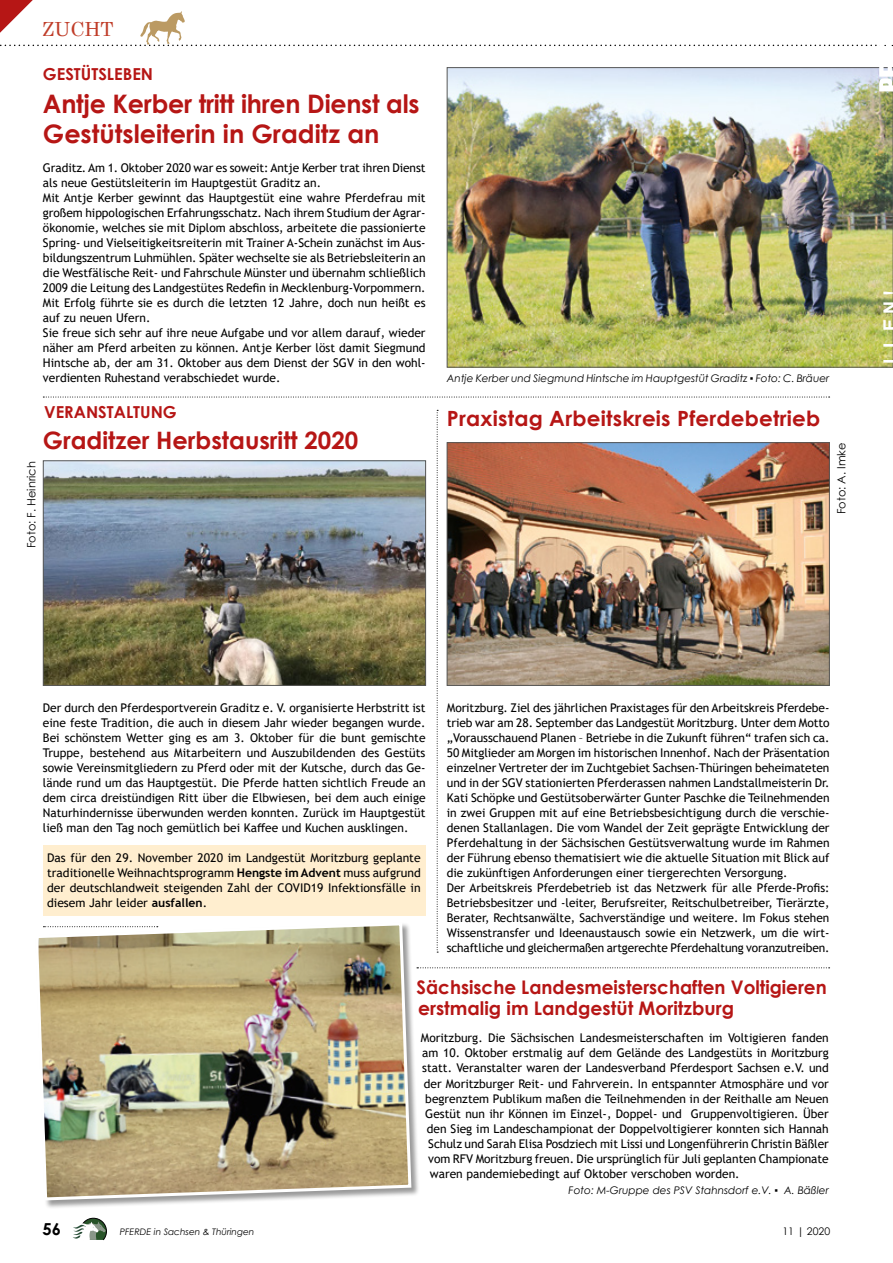
<style>
.page{position:relative;width:893px;height:1263px;background:#fff}
.page>*{position:absolute;margin:0;border:0;box-sizing:border-box;transform-origin:0 0}
.t1{font:700 25.5px/30px "Century Gothic";letter-spacing:-.01em;color:#b61615}
.t2{font:700 24px "Century Gothic";color:#b61615}
.t3{font:700 21px "Century Gothic";letter-spacing:.01em;color:#b61615}
.t4{font:19.5px "Century";color:#c03d29}
.t5{font:700 18.75px/21px "Century Gothic";color:#b61615}
.t6{font:700 16.5px "Century Gothic";color:#b61615}
.t7{font:700 16.5px "Century Gothic";color:#000}
.t8{font:12px/15px "Trebuchet MS";color:#000}
.t9{font:11.4px "Century Gothic";color:#000}
.t10{font:italic 10.5px "Century Gothic";color:#000}
.t11{font:10.5px "Century Gothic";color:#000}
.t12{font:italic 9px "Century Gothic";color:#000}
.s1{font-weight:700}
</style>
<div class="page">
<svg style="left:73px;top:1217px;width:34px;height:24px"></svg>
<div style="left:43px;top:845px;width:383px;height:70px;background:#ffeecf"></div>
<svg style="left:43px;top:397px;width:787px;height:1px"></svg>
<svg style="left:420px;top:967px;width:410px;height:1px"></svg>
<svg style="left:437px;top:410px;width:1px;height:543px"></svg>
<img style="left:449px;top:444px;width:379px;height:240px">
<div style="left:447px;top:442px;width:383px;height:244px;border:1px solid #575756"></div>
<img style="left:449px;top:91px;width:442px;height:274px">
<div style="left:35px;top:922px;width:385px;height:286px;background:#000;opacity:.4"></div>
<img style="left:35px;top:922px;width:378px;height:280px">
<img style="left:45px;top:463px;width:379px;height:221px">
<div style="left:43px;top:461px;width:383px;height:225px;border:1px solid #575756"></div>
<svg style="left:0;top:0;width:893px;height:91px"></svg>
<h3 class="t4" style="left:43px;top:12px;width:73px">ZUCHT</h3>
<h3 class="t6" style="left:43px;top:61px;width:112px">GESTÜTSLEBEN</h3>
<h1 class="t1" style="left:43px;top:88px;width:378px">Antje Kerber tritt ihren Dienst als<br>Gestütsleiterin in Graditz an</h1>
<p class="t8" style="left:43px;top:161px;width:384px">Graditz. Am 1. Oktober 2020 war es soweit: Antje Kerber trat ihren Dienst als neue Gestütsleiterin im Hauptgestüt Graditz an.<br>Mit Antje Kerber gewinnt das Hauptgestüt eine wahre Pferdefrau mit großem hippologischen Erfahrungsschatz. Nach ihrem Studium der Agrar&shy;ökonomie, welches sie mit Diplom abschloss, arbeitete die passionierte Spring- und Vielseitigkeitsreiterin mit Trainer A-Schein zunächst im Aus&shy;bildungszentrum Luhmühlen. Später wechselte sie als Betriebsleiterin an die Westfälische Reit- und Fahrschule Münster und übernahm schließlich 2009 die Leitung des Landgestütes Redefin in Mecklenburg-Vorpommern.<br>Mit Erfolg führte sie es durch die letzten 12 Jahre, doch nun heißt es auf zu neuen Ufern.<br>Sie freue sich sehr auf ihre neue Aufgabe und vor allem darauf, wieder näher am Pferd arbeiten zu können. Antje Kerber löst damit Siegmund Hintsche ab, der am 31. Oktober aus dem Dienst der SGV in den wohl&shy;verdienten Ruhestand verabschiedet wurde.</p>
<h3 class="t6" style="left:44px;top:400px;width:134px">VERANSTALTUNG</h3>
<p class="t9" style="left:23px;top:548px;width:88px;rotate:-90deg">Foto: F. Heinrich</p>
<h2 class="t2" style="left:43px;top:422px;width:317px">Graditzer Herbstausritt 2020</h2>
<p class="t10" style="left:447px;top:371px;width:384px">Antje Kerber und Siegmund Hintsche im Hauptgestüt Graditz ▪ Foto: C. Bräuer</p>
<h3 class="t3" style="left:447px;top:402px;width:375px">Praxistag Arbeitskreis Pferdebetrieb</h3>
<p class="t9" style="left:833px;top:514px;width:73px;rotate:-90deg">Foto: A. Imke</p>
<p class="t8" style="left:43px;top:701px;width:384px;text-align:justify">Der durch den Pferdesportverein Graditz e. V. organisierte Herbstritt ist eine feste Tradition, die auch in diesem Jahr wieder begangen wurde.<br>Bei schönstem Wetter ging es am 3. Oktober für die bunt gemischte Truppe, bestehend aus Mitarbeitern und Auszubildenden des Gestüts sowie Vereinsmitgliedern zu Pferd oder mit der Kutsche, durch das Ge&shy;lände rund um das Hauptgestüt. Die Pferde hatten sichtlich Freude an dem circa dreistündigen Ritt über die Elbwiesen, bei dem auch einige Naturhindernisse überwunden werden konnten. Zurück im Hauptgestüt ließ man den Tag noch gemütlich bei Kaffee und Kuchen ausklingen.</p>
<p class="t8" style="left:47px;top:851px;width:375px;text-align:justify">Das für den 29. November 2020 im Landgestüt Moritzburg geplante traditionelle Weihnachtsprogramm <span class="s1">Hengste im Advent</span> muss aufgrund der deutschlandweit steigenden Zahl der COVID19 Infektionsfälle in diesem Jahr leider <span class="s1">ausfallen</span>.</p>
<p class="t8" style="left:447px;top:701px;width:384px">Moritzburg. Ziel des jährlichen Praxistages für den Arbeitskreis Pferdebe&shy;trieb war am 28. September das Landgestüt Moritzburg. Unter dem Motto „Vorausschauend Planen – Betriebe in die Zukunft führen“ trafen sich ca.<br>50 Mitglieder am Morgen im historischen Innenhof. Nach der Präsentation einzelner Vertreter der im Zuchtgebiet Sachsen-Thüringen beheimateten und in der SGV stationierten Pferderassen nahmen Landstallmeisterin Dr.<br>Kati Schöpke und Gestütsoberwärter Gunter Paschke die Teilnehmenden in zwei Gruppen mit auf eine Betriebsbesichtigung durch die verschie&shy;denen Stallanlagen. Die vom Wandel der Zeit geprägte Entwicklung der Pferdehaltung in der Sächsischen Gestütsverwaltung wurde im Rahmen der Führung ebenso thematisiert wie die aktuelle Situation mit Blick auf die zukünftigen Anforderungen einer tiergerechten Versorgung.<br>Der Arbeitskreis Pferdebetrieb ist das Netzwerk für alle Pferde-Profis:<br>Betriebsbesitzer und -leiter, Berufsreiter, Reitschulbetreiber, Tierärzte, Berater, Rechtsanwälte, Sachverständige und weitere. Im Fokus stehen Wissenstransfer und Ideenaustausch sowie ein Netzwerk, um die wirt&shy;schaftliche und gleichermaßen artgerechte Pferdehaltung voranzutreiben.</p>
<h3 class="t5" style="left:417px;top:976px;width:412px">Sächsische Landesmeisterschaften Voltigieren erstmalig im Landgestüt Moritzburg</h3>
<p class="t8" style="left:421px;top:1031px;width:409px">Moritzburg. Die Sächsischen Landesmeisterschaften im Voltigieren fanden</p>
<p class="t8" style="left:422px;top:1046px;width:408px">am 10. Oktober erstmalig auf dem Gelände des Landgestüts in Moritzburg</p>
<p class="t8" style="left:422px;top:1061px;width:408px">statt. Veranstalter waren der Landesverband Pferdesport Sachsen e.V. und</p>
<p class="t8" style="left:424px;top:1076px;width:406px">der Moritzburger Reit- und Fahrverein. In entspannter Atmosphäre und vor</p>
<p class="t8" style="left:425px;top:1091px;width:405px">begrenztem Publikum maßen die Teilnehmenden in der Reithalle am Neuen</p>
<p class="t8" style="left:425px;top:1106px;width:405px">Gestüt nun ihr Können im Einzel-, Doppel- und Gruppenvoltigieren. Über</p>
<p class="t8" style="left:427px;top:1121px;width:403px">den Sieg im Landeschampionat der Doppelvoltigierer konnten sich Hannah</p>
<p class="t8" style="left:428px;top:1136px;width:402px">Schulz und Sarah Elisa Posdziech mit Lissi und Longenführerin Christin Bäßler</p>
<p class="t8" style="left:428px;top:1151px;width:402px">vom RFV Moritzburg freuen. Die ursprünglich für Juli geplanten Championate</p>
<p class="t8" style="left:430px;top:1166px;width:311px">waren pandemiebedingt auf Oktober verschoben worden.</p>
<p class="t10" style="left:569px;top:1183px;width:262px">Foto: M-Gruppe des PSV Stahnsdorf e.V. ▪ A. Bäßler</p>
<h3 class="t7" style="left:43px;top:1216px;width:11px">4</h3>
<p class="t12" style="left:120px;top:1225px;width:136px">PFERDE in Sachsen &amp; Thüringen</p>
<p class="t11" style="left:783px;top:1223px;width:49px">01 | 2018</p>
<h3 class="t7" style="left:43px;top:1216px;width:20px">56</h3>
<p class="t11" style="left:782px;top:1224px;width:7px">1</p>
<p class="t11" style="left:819px;top:1224px;width:13px">20</p>
</div>
